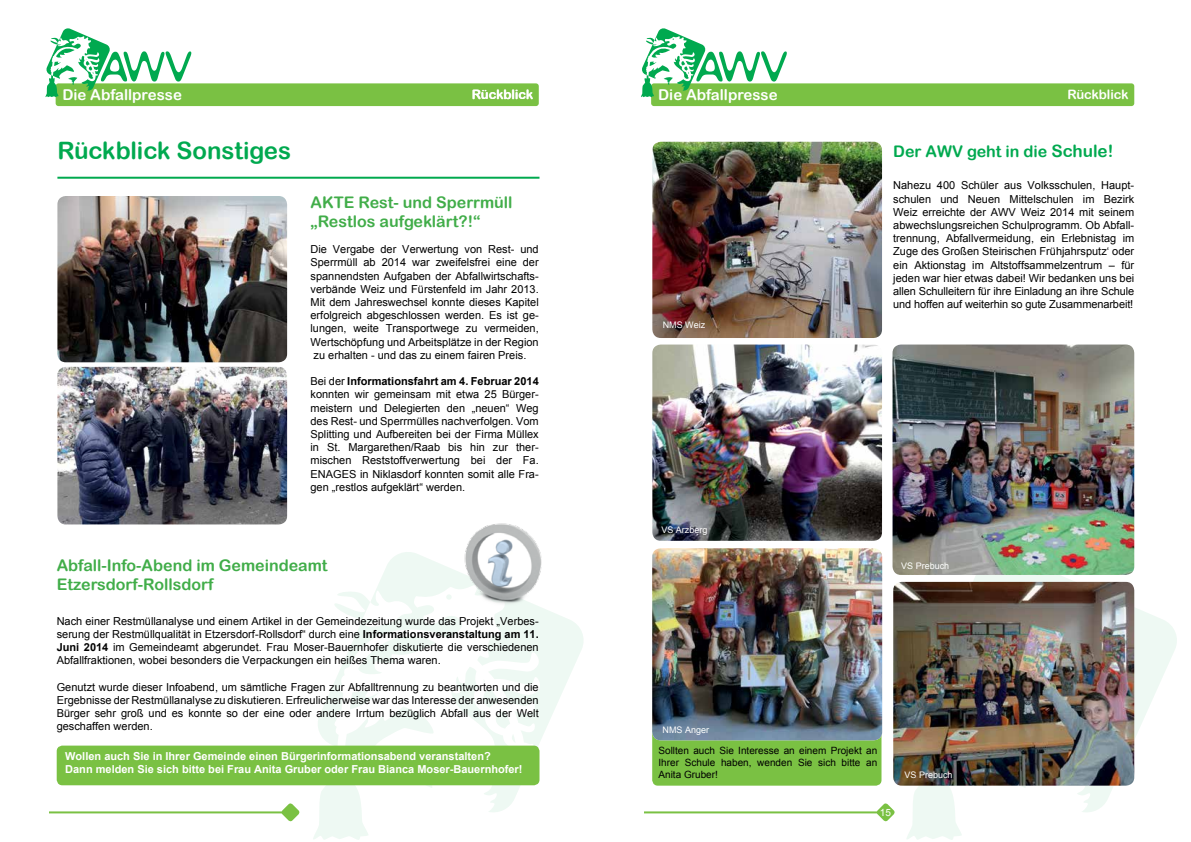
<style>
.page{position:relative;width:1191px;height:842px;background:#fff}
.page>*{position:absolute;margin:0;border:0;box-sizing:border-box;transform-origin:0 0}
.t1{font:24px "Arial Rounded MT Bold";color:#00a94f}
.t2{font:16px/19.2px "Arial Rounded MT Bold";color:#41ad49}
.t3{font:16px "Arial Rounded MT Bold";color:#00a94f}
.t4{font:15px "Arial Rounded MT Bold";color:#fff}
.t5{font:13px "Arial Rounded MT Bold";letter-spacing:-.005em;color:#fff}
.t6{font:11px/13.2px "Arial";color:#000;text-align:justify}
.t7{font:700 11px/13.2px "Arial";color:#fff}
.t8{font:10px/12px "Arial";color:#000;text-align:justify}
.t9{font:10px "Arial";color:#fff}
.t10{font:9px "Arial";color:#fff}
.s1{font-weight:700}
.s2{font-size:17px}
</style>
<div class="page">
<svg style="left:358px;top:552px;width:225px;height:245px"></svg>
<svg style="left:312px;top:631px;width:203px;height:209px"></svg>
<svg style="left:334px;top:590px;width:37px;height:29px"></svg>
<svg style="left:875px;top:803px;width:20px;height:19px"></svg>
<svg style="left:280px;top:803px;width:20px;height:19px"></svg>
<div style="left:56px;top:83px;width:483px;height:23px;background:#7ac143;border-radius:3px"></div>
<svg style="left:45px;top:28px;width:146px;height:69px"></svg>
<div style="left:651px;top:83px;width:483px;height:23px;background:#7ac143;border-radius:3px"></div>
<svg style="left:641px;top:28px;width:146px;height:69px"></svg>
<hr style="left:50px;top:811px;width:235px;height:2px;background:#7ac143">
<svg style="left:908px;top:549px;width:269px;height:248px"></svg>
<svg style="left:907px;top:786px;width:201px;height:54px"></svg>
<hr style="left:645px;top:811px;width:235px;height:2px;background:#7ac143">
<div style="left:57px;top:746px;width:482px;height:39px;background:#7ac143;border-radius:6px"></div>
<img style="left:57px;top:196px;width:230px;height:166px">
<img style="left:57px;top:367px;width:230px;height:157px">
<hr style="left:57px;top:177px;width:482px;height:2px;background:#00a94f">
<img style="left:459px;top:523px;width:92px;height:82px">
<img style="left:893px;top:582px;width:241px;height:204px">
<img style="left:652px;top:142px;width:230px;height:196px">
<img style="left:892px;top:344px;width:242px;height:231px">
<div style="left:652px;top:703px;width:229px;height:83px;background:#7ac143;border-radius:6px"></div>
<img style="left:652px;top:548px;width:230px;height:192px">
<img style="left:652px;top:344px;width:230px;height:197px">
<h3 class="t4" style="left:62px;top:86px;width:121px">Die Abfallpresse</h3>
<h3 class="t4" style="left:658px;top:86px;width:121px">Die Abfallpresse</h3>
<p class="t5" style="left:1067px;top:86px;width:63px">Rückblick</p>
<p class="t5" style="left:472px;top:86px;width:63px">Rückblick</p>
<h1 class="t1" style="left:57px;top:137px;width:235px">Rückblick Sonstiges</h1>
<h2 class="t2" style="left:310px;top:192px;width:203px">AKTE Rest- und Sperrmüll „Restlos aufgeklärt?!“</h2>
<p class="t6" style="left:310px;top:243px;width:230px">Die Vergabe der Verwertung von Rest- und Sperrmüll ab 2014 war zweifelsfrei eine der spannendsten Aufgaben der Abfallwirtschafts&shy;verbände Weiz und Fürstenfeld im Jahr 2013.<br>Mit dem Jahreswechsel konnte dieses Kapitel erfolgreich abgeschlossen werden. Es ist ge&shy;lungen, weite Transportwege zu vermeiden, Wertschöpfung und Arbeitsplätze in der Region zu erhalten - und das zu einem fairen Preis.</p>
<p class="t6" style="left:310px;top:375px;width:230px">Bei der <span class="s1">Informationsfahrt am 4. Februar 2014 </span>konnten wir gemeinsam mit etwa 25 Bürger&shy;meistern und Delegierten den „neuen“ Weg des Rest- und Sperrmülles nachverfolgen. Vom Splitting und Aufbereiten bei der Firma Müllex in St. Margarethen/Raab bis hin zur ther&shy;mischen Reststoffverwertung bei der Fa.<br>ENAGES in Niklasdorf konnten somit alle Fra&shy;gen „restlos aufgeklärt“ werden.</p>
<h2 class="t2" style="left:57px;top:555px;width:272px">Abfall-Info-Abend im Gemeindeamt<br>Etzersdorf-Rollsdorf</h2>
<p class="t6" style="left:57px;top:614px;width:483px">Nach einer Restmüllanalyse und einem Artikel in der Gemeindezeitung wurde das Projekt „Verbes&shy;serung der Restmüllqualität in Etzersdorf-Rollsdorf“ durch eine <span class="s1">Informationsveranstaltung am 11.<br>Juni 2014</span> im Gemeindeamt abgerundet. Frau Moser-Bauernhofer diskutierte die verschiedenen Abfallfraktionen, wobei besonders die Verpackungen ein heißes Thema waren.</p>
<p class="t6" style="left:57px;top:680px;width:483px">Genutzt wurde dieser Infoabend, um sämtliche Fragen zur Abfalltrennung zu beantworten und die Ergebnisse der Restmüllanalyse zu diskutieren. Erfreulicherweise war das Interesse der anwesenden Bürger sehr groß und es konnte so der eine oder andere Irrtum bezüglich Abfall aus der Welt geschaffen werden.</p>
<p class="t7" style="left:65px;top:749px;width:459px">Wollen auch Sie in Ihrer Gemeinde einen Bürgerinformationsabend veranstalten?<br>Dann melden Sie sich bitte bei Frau Anita Gruber oder Frau Bianca Moser-Bauernhofer!</p>
<p class="t10" style="left:662px;top:319px;width:44px">NMS Weiz</p>
<h2 class="t3" style="left:893px;top:142px;width:222px">Der AWV geht in die <span class="s2">Schule!</span></h2>
<p class="t6" style="left:893px;top:179px;width:242px">Nahezu 400 Schüler aus Volksschulen, Haupt&shy;schulen und Neuen Mittelschulen im Bezirk Weiz erreichte der AWV Weiz 2014 mit seinem abwechslungsreichen Schulprogramm. Ob Abfall&shy;trennung, Abfallvermeidung, ein Erlebnistag im Zuge des Großen Steirischen Frühjahrsputz‘ oder ein Aktionstag im Altstoffsammelzentrum – für jeden war hier etwas dabei! Wir bedanken uns bei allen Schulleitern für ihre Einladung an ihre Schule und hoffen auf weiterhin so gute Zusammenarbeit!</p>
<p class="t10" style="left:661px;top:524px;width:48px">VS Arzberg</p>
<p class="t10" style="left:901px;top:560px;width:50px">VS Prebuch</p>
<p class="t10" style="left:662px;top:724px;width:48px">NMS Anger</p>
<p class="t8" style="left:658px;top:745px;width:220px">Sollten auch Sie Interesse an einem Projekt an Ihrer Schule haben, wenden Sie sich bitte an Anita Gruber!</p>
<p class="t10" style="left:904px;top:768px;width:50px">VS Prebuch</p>
<p class="t9" style="left:880px;top:806px;width:13px">15</p>
</div>
